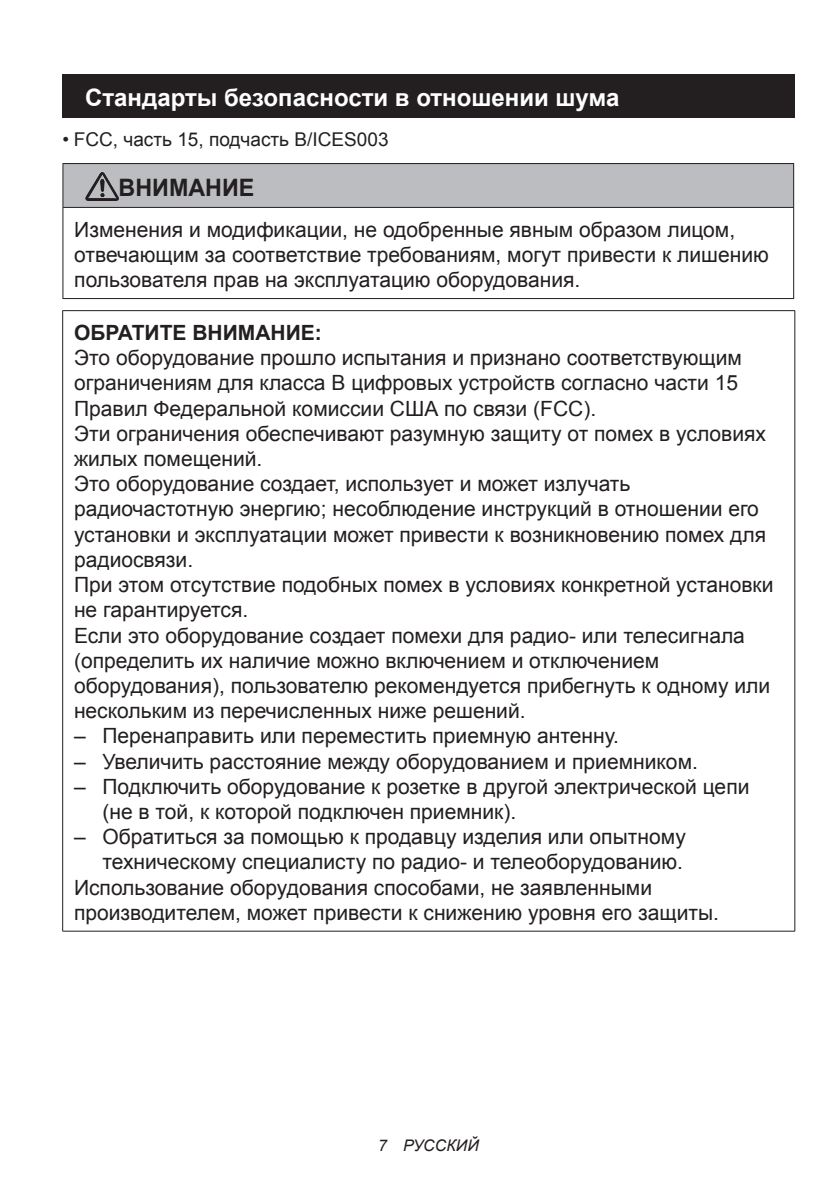
<style>
.page{position:relative;width:840px;height:1191px;background:#fff}
.page>*{position:absolute;margin:0;border:0;box-sizing:border-box;transform-origin:0 0}
.t1{font:700 24px "Arial";color:#fff}
.t2{font:700 24px "Arial";color:#231f20}
.t3{font:21px/25.2px "Arial";color:#231f20}
.t4{font:700 21px "Arial";color:#231f20}
.t5{font:19px "Arial";color:#231f20}
.t6{font:italic 16px "Arial";color:#231f20}
</style>
<div class="page">
<div style="left:62px;top:74px;width:732px;height:44px;background:#231f20"></div>
<div style="left:63px;top:164px;width:730px;height:43px;background:#bcbdc0"></div>
<hr style="left:62px;top:163px;width:731px;height:1px;background:#231f20">
<hr style="left:62px;top:164px;width:1px;height:43px;background:#231f20">
<hr style="left:792px;top:164px;width:1px;height:43px;background:#231f20">
<hr style="left:62px;top:207px;width:731px;height:1px;background:#231f20">
<hr style="left:62px;top:208px;width:1px;height:90px;background:#231f20">
<hr style="left:792px;top:208px;width:1px;height:90px;background:#231f20">
<hr style="left:62px;top:298px;width:731px;height:1px;background:#231f20">
<svg style="left:86px;top:172px;width:33px;height:28px"></svg>
<hr style="left:62px;top:310px;width:732px;height:1px;background:#231f20">
<hr style="left:62px;top:311px;width:1px;height:620px;background:#231f20">
<hr style="left:794px;top:311px;width:1px;height:620px;background:#231f20">
<hr style="left:62px;top:930px;width:732px;height:1px;background:#231f20">
<p class="t1" style="left:85px;top:81px;width:535px">Стандарты безопасности в отношении шума</p>
<p class="t5" style="left:62px;top:127px;width:327px">• FCC, часть 15, подчасть B/ICES003</p>
<p class="t2" style="left:119px;top:171px;width:137px">ВНИМАНИЕ</p>
<p class="t3" style="left:74px;top:217px;width:695px">Изменения и модификации, не одобренные явным образом лицом, отвечающим за соответствие требованиям, могут привести к лишению пользователя прав на эксплуатацию оборудования.</p>
<p class="t4" style="left:74px;top:319px;width:249px">ОБРАТИТЕ ВНИМАНИЕ:</p>
<p class="t3" style="left:74px;top:345px;width:700px">Это оборудование прошло испытания и признано соответствующим ограничениям для класса B цифровых устройств согласно части 15<br>Правил Федеральной комиссии США по связи (FCC).<br>Эти ограничения обеспечивают разумную защиту от помех в условиях жилых помещений.<br>Это оборудование создает, использует и может излучать радиочастотную энергию; несоблюдение инструкций в отношении его установки и эксплуатации может привести к возникновению помех для радиосвязи.<br>При этом отсутствие подобных помех в условиях конкретной установки не гарантируется.<br>Если это оборудование создает помехи для радио- или телесигнала (определить их наличие можно включением и отключением оборудования), пользователю рекомендуется прибегнуть к одному или нескольким из перечисленных ниже решений.</p>
<p class="t3" style="left:74px;top:723px;width:546px">– Перенаправить или переместить приемную антенну.</p>
<p class="t3" style="left:74px;top:749px;width:625px">– Увеличить расстояние между оборудованием и приемником.</p>
<p class="t3" style="left:102px;top:774px;width:648px;text-indent:-28px">– Подключить оборудование к розетке в другой электрической цепи (не в той, к которой подключен приемник).</p>
<p class="t3" style="left:74px;top:824px;width:613px">– Обратиться за помощью к продавцу изделия или опытному</p>
<p class="t3" style="left:102px;top:849px;width:582px">техническому специалисту по радио- и телеоборудованию.</p>
<p class="t3" style="left:74px;top:875px;width:579px">Использование оборудования способами, не заявленными</p>
<p class="t3" style="left:74px;top:900px;width:646px">производителем, может привести к снижению уровня его защиты.</p>
<p class="t6" style="left:378px;top:1136px;width:102px">7 РУССКИЙ</p>
</div>
